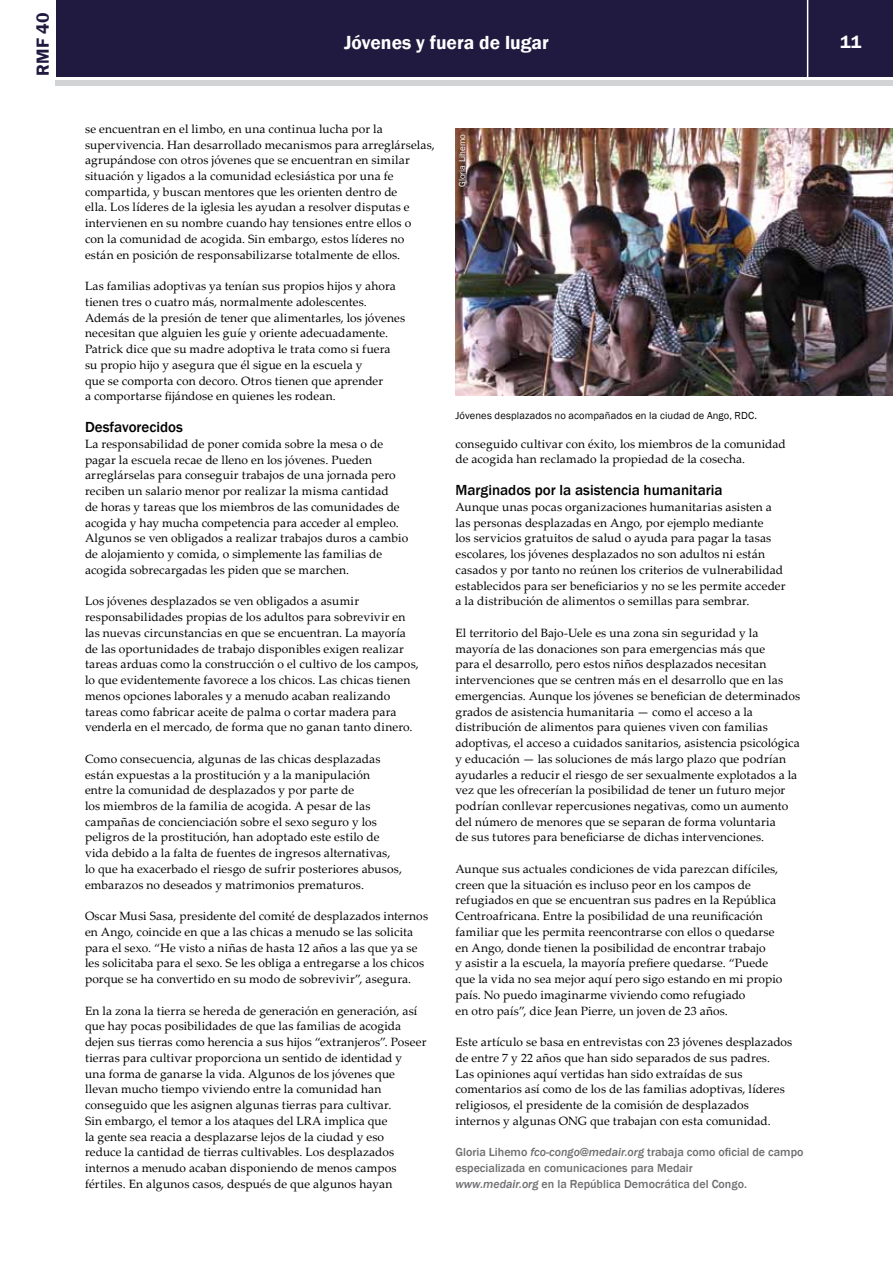
<style>
.page{position:relative;width:893px;height:1263px;background:#fff}
.page>*{position:absolute;margin:0;border:0;box-sizing:border-box;transform-origin:0 0}
.t1{font:600 19.5px "Franklin Gothic";color:#fff}
.t2{font:600 18px "Franklin Gothic";color:#211a40}
.t3{font:600 18px "Franklin Gothic";color:#fff}
.t4{font:500 15px "Franklin Gothic";color:#000}
.t5{font:12px/15.8px "Palatino Linotype";letter-spacing:.01em;color:#000}
.t6{font:500 12px/15.8px "Franklin Gothic";color:#6d6e71}
.t7{font:10.5px "Franklin Gothic";letter-spacing:.015em;color:#000}
.t8{font:9px "Franklin Gothic";color:#fff}
.s1{font-style:italic}
</style>
<div class="page">
<div style="left:56px;top:0;width:837px;height:77px;background:#211a40"></div>
<div style="left:56px;top:80px;width:837px;height:5px;background:#d1d3d4"></div>
<hr style="left:807px;top:0;width:1px;height:78px;background:#fff">
<img style="left:455px;top:129px;width:438px;height:266px">
<h2 class="t2" style="left:32px;top:76px;width:64px;rotate:-90deg">RMF 40</h2>
<h1 class="t1" style="left:344px;top:31px;width:206px">Jóvenes y fuera de lugar</h1>
<h2 class="t3" style="left:840px;top:31px;width:23px">11</h2>
<p class="t5" style="left:85px;top:120px;width:351px">se encuentran en el limbo, en una continua lucha por la supervivencia. Han desarrollado mecanismos para arreglárselas, agrupándose con otros jóvenes que se encuentran en similar situación y ligados a la comunidad eclesiástica por una fe compartida, y buscan mentores que les orienten dentro de<br>ella. Los líderes de la iglesia les ayudan a resolver disputas e intervienen en su nombre cuando hay tensiones entre ellos o<br>con la comunidad de acogida. Sin embargo, estos líderes no están en posición de responsabilizarse totalmente de ellos.</p>
<p class="t5" style="left:85px;top:278px;width:322px">Las familias adoptivas ya tenían sus propios hijos y ahora tienen tres o cuatro más, normalmente adolescentes.<br>Además de la presión de tener que alimentarles, los jóvenes necesitan que alguien les guíe y oriente adecuadamente.<br>Patrick dice que su madre adoptiva le trata como si fuera su propio hijo y asegura que él sigue en la escuela y<br>que se comporta con decoro. Otros tienen que aprender<br>a comportarse fijándose en quienes les rodean.</p>
<p class="t4" style="left:85px;top:418px;width:99px">Desfavorecidos</p>
<p class="t5" style="left:85px;top:435px;width:325px">La responsabilidad de poner comida sobre la mesa o de pagar la escuela recae de lleno en los jóvenes. Pueden arreglárselas para conseguir trabajos de una jornada pero reciben un salario menor por realizar la misma cantidad<br>de horas y tareas que los miembros de las comunidades de acogida y hay mucha competencia para acceder al empleo.<br>Algunos se ven obligados a realizar trabajos duros a cambio de alojamiento y comida, o simplemente las familias de acogida sobrecargadas les piden que se marchen.</p>
<p class="t5" style="left:85px;top:593px;width:335px">Los jóvenes desplazados se ven obligados a asumir responsabilidades propias de los adultos para sobrevivir en las nuevas circunstancias en que se encuentran. La mayoría de las oportunidades de trabajo disponibles exigen realizar tareas arduas como la construcción o el cultivo de los campos, lo que evidentemente favorece a los chicos. Las chicas tienen menos opciones laborales y a menudo acaban realizando tareas como fabricar aceite de palma o cortar madera para venderla en el mercado, de forma que no ganan tanto dinero.</p>
<p class="t5" style="left:85px;top:750px;width:318px">Como consecuencia, algunas de las chicas desplazadas están expuestas a la prostitución y a la manipulación<br>entre la comunidad de desplazados y por parte de<br>los miembros de la familia de acogida. A pesar de las campañas de concienciación sobre el sexo seguro y los peligros de la prostitución, han adoptado este estilo de vida debido a la falta de fuentes de ingresos alternativas, lo que ha exacerbado el riesgo de sufrir posteriores abusos, embarazos no deseados y matrimonios prematuros.</p>
<p class="t5" style="left:85px;top:908px;width:345px">Oscar Musi Sasa, presidente del comité de desplazados internos en Ango, coincide en que a las chicas a menudo se las solicita para el sexo. “He visto a niñas de hasta 12 años a las que ya se les solicitaba para el sexo. Se les obliga a entregarse a los chicos porque se ha convertido en su modo de sobrevivir”, asegura.</p>
<p class="t5" style="left:85px;top:1002px;width:343px">En la zona la tierra se hereda de generación en generación, así que hay pocas posibilidades de que las familias de acogida dejen sus tierras como herencia a sus hijos “extranjeros”. Poseer tierras para cultivar proporciona un sentido de identidad y<br>una forma de ganarse la vida. Algunos de los jóvenes que llevan mucho tiempo viviendo entre la comunidad han conseguido que les asignen algunas tierras para cultivar.<br>Sin embargo, el temor a los ataques del LRA implica que<br>la gente sea reacia a desplazarse lejos de la ciudad y eso<br>reduce la cantidad de tierras cultivables. Los desplazados internos a menudo acaban disponiendo de menos campos fértiles. En algunos casos, después de que algunos hayan</p>
<p class="t8" style="left:457px;top:187px;width:54px;rotate:-90deg">Gloria Lihemo</p>
<p class="t7" style="left:455px;top:409px;width:303px">Jóvenes desplazados no acompañados en la ciudad de Ango, RDC.</p>
<p class="t5" style="left:455px;top:435px;width:332px">conseguido cultivar con éxito, los miembros de la comunidad de acogida han reclamado la propiedad de la cosecha.</p>
<p class="t4" style="left:455px;top:481px;width:269px">Marginados por la asistencia humanitaria</p>
<p class="t5" style="left:455px;top:498px;width:331px">Aunque unas pocas organizaciones humanitarias asisten a las personas desplazadas en Ango, por ejemplo mediante<br>los servicios gratuitos de salud o ayuda para pagar la tasas escolares, los jóvenes desplazados no son adultos ni están casados y por tanto no reúnen los criterios de vulnerabilidad establecidos para ser beneficiarios y no se les permite acceder a la distribución de alimentos o semillas para sembrar.</p>
<p class="t5" style="left:455px;top:624px;width:346px">El territorio del Bajo-Uele es una zona sin seguridad y la mayoría de las donaciones son para emergencias más que<br>para el desarrollo, pero estos niños desplazados necesitan intervenciones que se centren más en el desarrollo que en las emergencias. Aunque los jóvenes se benefician de determinados grados de asistencia humanitaria — como el acceso a la distribución de alimentos para quienes viven con familias adoptivas, el acceso a cuidados sanitarios, asistencia psicológica y educación — las soluciones de más largo plazo que podrían ayudarles a reducir el riesgo de ser sexualmente explotados a la vez que les ofrecerían la posibilidad de tener un futuro mejor podrían conllevar repercusiones negativas, como un aumento del número de menores que se separan de forma voluntaria<br>de sus tutores para beneficiarse de dichas intervenciones.</p>
<p class="t5" style="left:455px;top:860px;width:328px">Aunque sus actuales condiciones de vida parezcan difíciles, creen que la situación es incluso peor en los campos de refugiados en que se encuentran sus padres en la República Centroafricana. Entre la posibilidad de una reunificación familiar que les permita reencontrarse con ellos o quedarse en Ango, donde tienen la posibilidad de encontrar trabajo<br>y asistir a la escuela, la mayoría prefiere quedarse. “Puede que la vida no sea mejor aquí pero sigo estando en mi propio país. No puedo imaginarme viviendo como refugiado<br>en otro país”, dice Jean Pierre, un joven de 23 años.</p>
<p class="t5" style="left:455px;top:1034px;width:338px">Este artículo se basa en entrevistas con 23 jóvenes desplazados de entre 7 y 22 años que han sido separados de sus padres.<br>Las opiniones aquí vertidas han sido extraídas de sus comentarios así como de los de las familias adoptivas, líderes religiosos, el presidente de la comisión de desplazados internos y algunas ONG que trabajan con esta comunidad.</p>
<p class="t6" style="left:455px;top:1145px;width:350px">Gloria Lihemo <span class="s1">fco-congo@medair.org</span> trabaja como oficial de campo especializada en comunicaciones para Medair<br><span class="s1">www.medair.org</span> en la República Democrática del Congo.</p>
</div>
